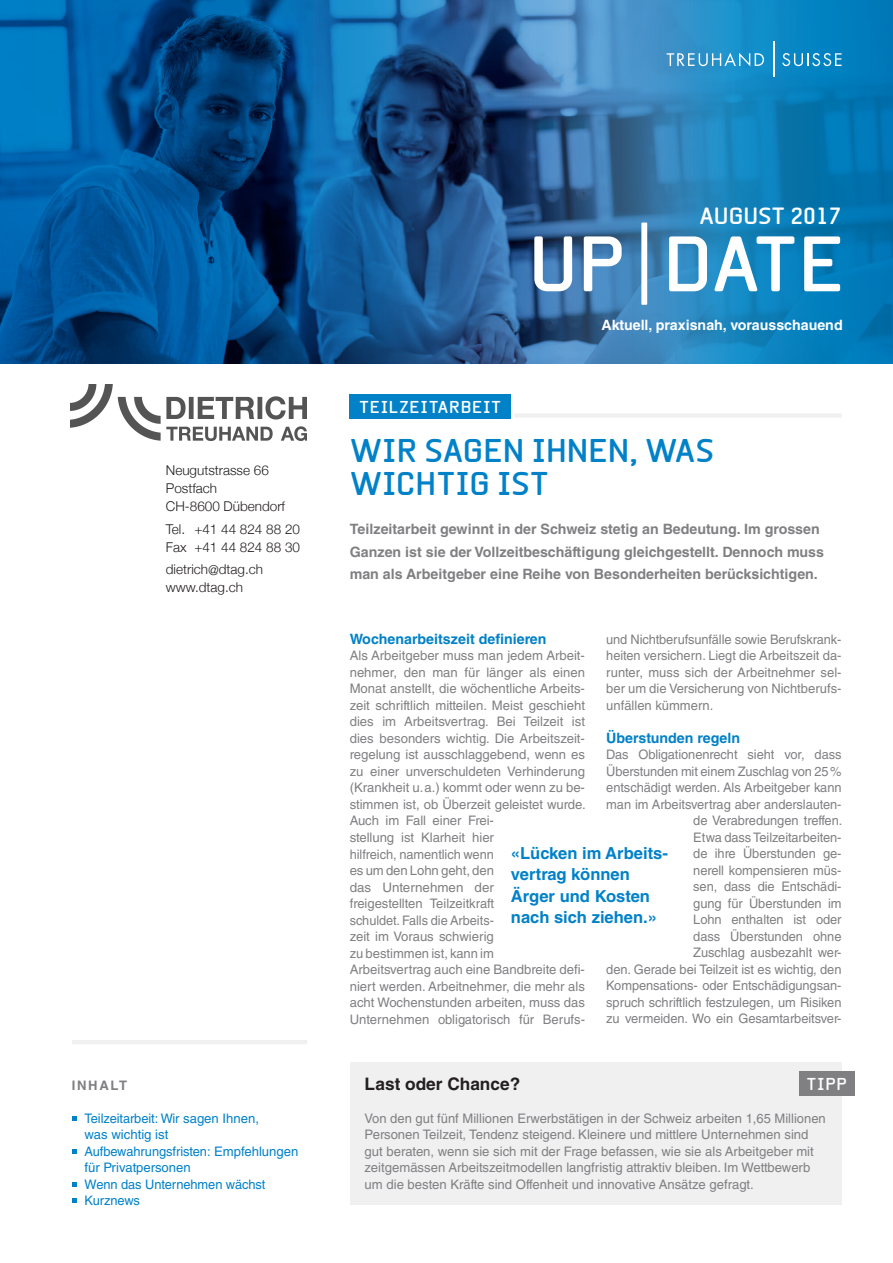
<style>
.page{position:relative;width:893px;height:1263px;background:#fff}
.page>*{position:absolute;margin:0;border:0;box-sizing:border-box;transform-origin:0 0}
.t1{font:700 75px "Beta Sans";letter-spacing:-.015em;color:#fff}
.t2{font:700 31.5px/33px "Beta Sans";color:#0081c8}
.t3{font:700 22.5px "Beta Sans";color:#fff}
.t4{font:700 17.25px "Helvetica LT Std";color:#231f20}
.t5{font:700 16.65px/21.6px "Helvetica LT Std";color:#0081c8}
.t6{font:700 16.5px "Beta Sans";letter-spacing:.04em;color:#fff}
.t7{font:700 14.25px/22.5px "Helvetica LT Std";color:#808083}
.t8{font:700 14.25px "Helvetica LT Std";color:#0081c8}
.t9{font:700 14.25px "Helvetica LT Std";color:#fff}
.t10{font:300 13.5px/18px "Helvetica Neue";color:#231f20}
.t11{font:13.2px/16.5px "Helvetica LT Std";color:#808083}
.t12{font:13.2px/16.5px "Helvetica LT Std";letter-spacing:-.005em;color:#0081c8}
.t13{font:700 13.2px "Helvetica LT Std";letter-spacing:.125em;color:#808083}
.s1{font-family:"Beta Sans Norm";font-weight:400;font-size:112.5px}
</style>
<div class="page">
<svg style="left:731px;top:0;width:162px;height:363px;fill:#037dbb"></svg>
<img style="left:0;top:0;width:731px;height:363px">
<div style="left:350px;top:394px;width:161px;height:24px;background:#0081c8"></div>
<div style="left:514px;top:413px;width:327px;height:5px;background:#f0f0f1"></div>
<svg style="left:72px;top:1116px;width:4px;height:4px"></svg>
<svg style="left:72px;top:1149px;width:4px;height:4px"></svg>
<svg style="left:72px;top:1182px;width:4px;height:4px"></svg>
<svg style="left:72px;top:1198px;width:4px;height:5px"></svg>
<hr style="left:72px;top:1040px;width:235px;height:4px;background:#f0f0f1">
<svg style="left:667px;top:53px;width:97px;height:14px"></svg>
<svg style="left:782px;top:53px;width:59px;height:13px"></svg>
<hr style="left:773px;top:41px;width:1px;height:36px;background:#fff">
<div style="left:350px;top:1063px;width:491px;height:142px;background:#f0f0f1"></div>
<div style="left:799px;top:1071px;width:55px;height:24px;background:#808083"></div>
<img style="left:70px;top:385px;width:236px;height:55px">
<p class="t10" style="left:166px;top:460px;width:121px">Neugutstrasse 66<br>Postfach<br>CH-8600 Dübendorf</p>
<p class="t10" style="left:166px;top:519px;width:136px">Tel. +41 44 824 88 20<br>Fax +41 44 824 88 30</p>
<p class="t10" style="left:166px;top:559px;width:99px">dietrich@dtag.ch www.dtag.ch</p>
<p class="t13" style="left:72px;top:1077px;width:57px">INHALT</p>
<p class="t12" style="left:85px;top:1109px;width:215px">Teilzeitarbeit: Wir sagen Ihnen,<br>was wichtig ist<br>Aufbewahrungsfristen: Empfehlungen für Privatpersonen<br>Wenn das Unternehmen wächst<br>Kurznews</p>
<h3 class="t3" style="left:699px;top:202px;width:144px">AUGUST 2017</h3>
<h1 class="t1" style="left:529px;top:219px;width:318px">UP <span class="s1">|</span> DATE</h1>
<p class="t9" style="left:601px;top:317px;width:243px">Aktuell, praxisnah, vorausschauend</p>
<p class="t6" style="left:359px;top:397px;width:144px">TEILZEITARBEIT</p>
<h2 class="t2" style="left:350px;top:434px;width:366px">WIR SAGEN IHNEN, WAS<br>WICHTIG IST</h2>
<p class="t7" style="left:350px;top:518px;width:476px">Teilzeitarbeit gewinnt in der Schweiz stetig an Bedeutung. Im grossen<br>Ganzen ist sie der Vollzeitbeschäftigung gleichgestellt. Dennoch muss man als Arbeitgeber eine Reihe von Besonderheiten berücksichtigen.</p>
<p class="t8" style="left:350px;top:630px;width:198px">Wochenarbeitszeit definieren</p>
<p class="t11" style="left:350px;top:647px;width:238px">Als Arbeitgeber muss man jedem Arbeit&shy;nehmer, den man für länger als einen Monat anstellt, die wöchentliche Arbeits&shy;zeit schriftlich mitteilen. Meist geschieht dies im Arbeitsvertrag. Bei Teilzeit ist dies besonders wichtig. Die Arbeitszeit&shy;regelung ist ausschlaggebend, wenn es zu einer unverschuldeten Verhinderung (Krankheit u.a.) kommt oder wenn zu be&shy;stimmen ist, ob Überzeit geleistet wurde.<br>Auch im Fall einer Frei -<br>stellung ist Klarheit hier<br>hilfreich, namentlich wenn<br>es um den Lohn geht, den<br>das Unternehmen der<br>freigestellten Teilzeitkraft<br>schuldet. Falls die Arbeits -<br>zeit im Voraus schwierig<br>zu bestimmen ist, kann im<br>Arbeitsvertrag auch eine Bandbreite defi&shy;niert werden. Arbeitnehmer, die mehr als acht Wochenstunden arbeiten, muss das Unternehmen obligatorisch für Berufs-</p>
<p class="t11" style="left:606px;top:631px;width:237px;text-align:justify">und Nichtberufsunfälle sowie Berufskrank - heiten versichern. Liegt die Arbeitszeit da&shy;runter, muss sich der Arbeitnehmer sel&shy;ber um die Versicherung von Nichtberufs&shy;unfällen kümmern.</p>
<p class="t8" style="left:606px;top:729px;width:135px">Überstunden regeln</p>
<p class="t11" style="left:606px;top:746px;width:238px;text-align:right">Das Obligationenrecht sieht vor, dass<br>Überstunden mit einem Zuschlag von 25 % entschädigt werden. Als Arbeitgeber kann man im Arbeitsvertrag aber anderslauten&shy;de Verabredungen treffen.<br>Etwa dass Teilzeitarbeiten-<br>de ihre Überstunden ge -<br>nerell kompensieren müs-<br>sen, dass die Entschädi-<br>gung für Überstunden im<br>Lohn enthalten ist oder<br>dass Überstunden ohne<br>Zuschlag ausbezahlt wer-<br>den. Gerade bei Teilzeit ist es wichtig, den<br>Kompensations- oder Entschädigungsan&shy;spruch schriftlich festzulegen, um Risiken zu vermeiden. Wo ein Gesamtarbeitsver-</p>
<p class="t5" style="left:511px;top:841px;width:158px">«Lücken im Arbeits&shy;vertrag können<br>Ärger und Kosten nach sich ziehen.»</p>
<h3 class="t4" style="left:365px;top:1073px;width:157px">Last oder Chance?</h3>
<p class="t6" style="left:806px;top:1074px;width:42px">TIPP</p>
<p class="t11" style="left:365px;top:1109px;width:463px">Von den gut fünf Millionen Erwerbstätigen in der Schweiz arbeiten 1,65 Millionen Personen Teilzeit, Tendenz steigend. Kleinere und mittlere Unternehmen sind gut beraten, wenn sie sich mit der Frage befassen, wie sie als Arbeitgeber mit zeitgemässen Arbeitszeitmodellen langfristig attraktiv bleiben. Im Wettbewerb um die besten Kräfte sind Offenheit und innovative Ansätze gefragt.</p>
</div>
